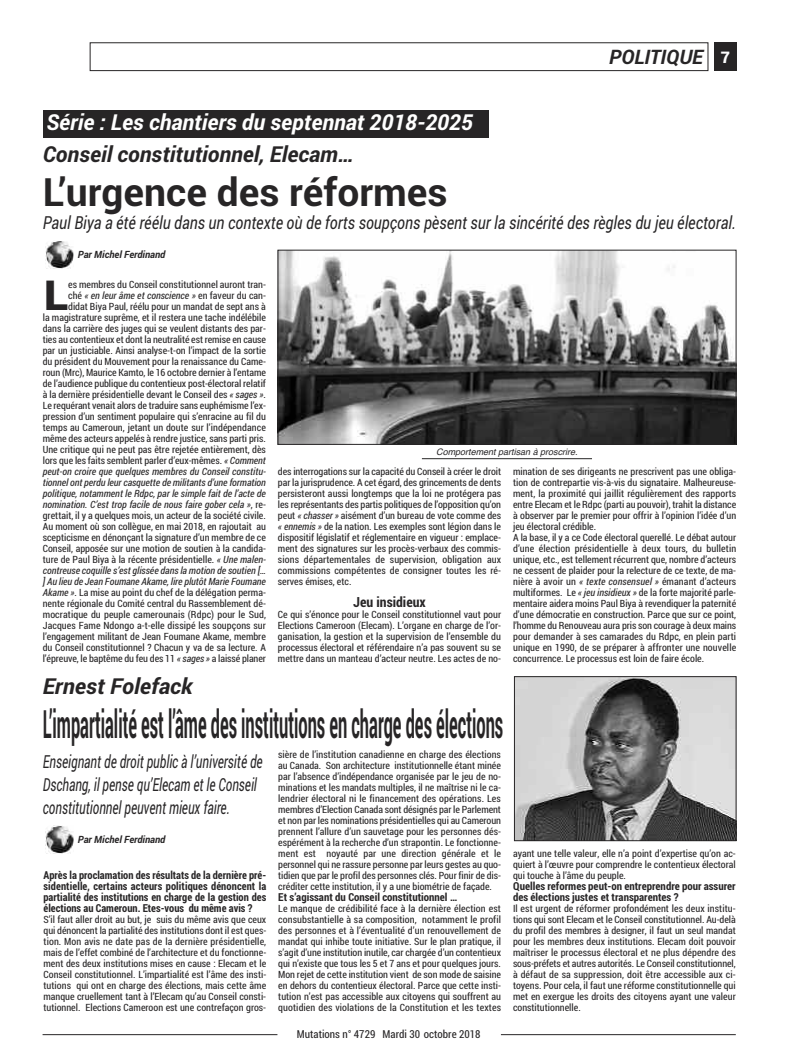
<style>
.page{position:relative;width:808px;height:1063px;background:#fff}
.page>*{position:absolute;margin:0;border:0;box-sizing:border-box;transform-origin:0 0}
.t1{font:700 40px "Verdana";color:#272526}
.t2{font:700 39px "Roboto";color:#272526;scale:.42 1}
.t3{font:700 39px "Roboto";color:#272526}
.t4{font:italic 700 22px "Roboto";color:#272526}
.t5{font:italic 700 22px "Roboto";color:#fff}
.t6{font:italic 700 20px "Roboto";color:#272526}
.t7{font:italic 18px/23px "Roboto";color:#272526;scale:.68 1}
.t8{font:italic 18px "Roboto";color:#272526;scale:.83 1}
.t9{font:700 14px "Roboto Condensed";color:#272526}
.t10{font:700 11px/11px "Roboto Condensed";color:#272526;text-align:justify;scale:.96 1}
.t11{font:700 11px/11px "Roboto Condensed";color:#272526}
.t12{font:11px "Roboto Condensed";color:#272526}
.t13{font:10px/11px "Roboto Condensed";color:#272526;text-align:justify}
.t14{font:italic 700 10px "Roboto";color:#272526}
.t15{font:italic 9px "Helvetica";color:#272526}
.s1{font-weight:900;font-style:normal;font-size:16px;color:#fff}
.s2{font-style:italic}
</style>
<div class="page">
<hr style="left:43px;top:1034px;width:234px;height:1px;background:#272526">
<hr style="left:501px;top:1034px;width:235px;height:1px;background:#272526">
<div style="left:90px;top:43px;width:618px;height:28px;border:1px solid #272526"></div>
<div style="left:714px;top:43px;width:23px;height:28px;background:#272526"></div>
<img style="left:45px;top:241px;width:28px;height:28px">
<img style="left:280px;top:252px;width:454px;height:191px">
<div style="left:278px;top:250px;width:458px;height:195px;border:1px solid #272526"></div>
<img style="left:516px;top:678px;width:218px;height:161px">
<div style="left:514px;top:676px;width:222px;height:165px;border:1px solid #272526"></div>
<div style="left:43px;top:111px;width:446px;height:27px;background:#272526"></div>
<hr style="left:422px;top:459px;width:170px;height:1px;background:#272526">
<img style="left:45px;top:826px;width:28px;height:28px">
<h3 class="t6" style="left:609px;top:45px;width:122px">POLITIQUE <span class="s1">7</span></h3>
<h3 class="t5" style="left:47px;top:109px;width:428px">Série : Les chantiers du septennat 2018-2025</h3>
<h3 class="t4" style="left:43px;top:141px;width:312px">Conseil constitutionnel, Elecam…</h3>
<h2 class="t3" style="left:43px;top:169px;width:406px">L’urgence des réformes</h2>
<h3 class="t8" style="left:43px;top:212px;width:837px">Paul Biya a été réélu dans un contexte où de forts soupçons pèsent sur la sincérité des règles du jeu électoral.</h3>
<p class="t14" style="left:78px;top:248px;width:89px">Par Michel Ferdinand</p>
<p class="t13" style="left:43px;top:280px;width:225px;text-align:right">es membres du Conseil constitutionnel auront tran-<br>ché <span class="s2">« en leur âme et conscience »</span> en faveur du can-<br>didat Biya Paul, réélu pour un mandat de sept ans à<br>la magistrature suprême, et il restera une tache indélébile dans la carrière des juges qui se veulent distants des par&shy;ties au contentieux et dont la neutralité est remise en cause par un justiciable. Ainsi analyse-t-on l’impact de la sortie du président du Mouvement pour la renaissance du Came&shy;roun (Mrc), Maurice Kamto, le 16 octobre dernier à l’entame de l’audience publique du contentieux post-électoral relatif à la dernière présidentielle devant le Conseil des <span class="s2">« sages »</span>.<br>Le requérant venait alors de traduire sans euphémisme l’ex&shy;pression d’un sentiment populaire qui s’enracine au fil du temps au Cameroun, jetant un doute sur l’indépendance même des acteurs appelés à rendre justice, sans parti pris.<br>Une critique qui ne peut pas être rejetée entièrement, dès lors que les faits semblent parler d’eux-mêmes. <span class="s2">« Comment peut-on croire que quelques membres du Conseil constitu&shy;tionnel ont perdu leur casquette de militants d’une formation politique, notamment le Rdpc, par le simple fait de l’acte de nomination. C’est trop facile de nous faire gober cela »</span>, re&shy;grettait, il y a quelques mois, un acteur de la société civile.<br>Au moment où son collègue, en mai 2018, en rajoutait au scepticisme en dénonçant la signature d’un membre de ce Conseil, apposée sur une motion de soutien à la candida&shy;ture de Paul Biya à la récente présidentielle. <span class="s2">« Une malen&shy;contreuse coquille s’est glissée dans la motion de soutien [… ] Au lieu de Jean Foumane Akame, lire plutôt Marie Foumane Akame »</span>. La mise au point du chef de la délégation perma&shy;nente régionale du Comité central du Rassemblement dé&shy;mocratique du peuple camerounais (Rdpc) pour le Sud, Jacques Fame Ndongo a-t-elle dissipé les soupçons sur l’engagement militant de Jean Foumane Akame, membre du Conseil constitutionnel ? Chacun y va de sa lecture. A l’épreuve, le baptême du feu des 11 <span class="s2">« sages »</span> a laissé planer</p>
<h1 class="t1" style="left:43px;top:270px;width:27px">L</h1>
<p class="t15" style="left:436px;top:446px;width:143px">Comportement partisan à proscrire.</p>
<p class="t13" style="left:278px;top:466px;width:225px">des interrogations sur la capacité du Conseil à créer le droit par la jurisprudence. A cet égard, des grincements de dents persisteront aussi longtemps que la loi ne protégera pas les représentants des partis politiques de l’opposition qu’on peut <span class="s2">« chasser »</span> aisément d’un bureau de vote comme des <span class="s2">« ennemis »</span> de la nation. Les exemples sont légion dans le dispositif législatif et réglementaire en vigueur : emplace&shy;ment des signatures sur les procès-verbaux des commis&shy;sions départementales de supervision, obligation aux commissions compétentes de consigner toutes les ré&shy;serves émises, etc.</p>
<h3 class="t9" style="left:353px;top:594px;width:74px">Jeu insidieux</h3>
<p class="t13" style="left:278px;top:609px;width:225px">Ce qui s’énonce pour le Conseil constitutionnel vaut pour Elections Cameroon (Elecam). L’organe en charge de l’or&shy;ganisation, la gestion et la supervision de l’ensemble du processus électoral et référendaire n’a pas souvent su se mettre dans un manteau d’acteur neutre. Les actes de no-</p>
<p class="t13" style="left:513px;top:466px;width:225px;text-align:left">mination de ses dirigeants ne prescrivent pas une obliga&shy;tion de contrepartie vis-à-vis du signataire. Malheureuse&shy;ment, la proximité qui jaillit régulièrement des rapports entre Elecam et le Rdpc (parti au pouvoir), trahit la distance à observer par le premier pour offrir à l’opinion l’idée d’un jeu électoral crédible.<br>A la base, il y a ce Code électoral querellé. Le débat autour d’une élection présidentielle à deux tours, du bulletin unique, etc., est tellement récurrent que, nombre d’acteurs ne cessent de plaider pour la relecture de ce texte, de ma&shy;nière à avoir un <span class="s2">« texte consensuel »</span> émanant d’acteurs multiformes. Le <span class="s2">« jeu insidieux »</span> de la forte majorité parle&shy;mentaire aidera moins Paul Biya à revendiquer la paternité d’une démocratie en construction. Parce que sur ce point, l’homme du Renouveau aura pris son courage à deux mains pour demander à ses camarades du Rdpc, en plein parti unique en 1990, de se préparer à affronter une nouvelle concurrence. Le processus est loin de faire école.</p>
<h3 class="t4" style="left:43px;top:673px;width:151px">Ernest Folefack</h3>
<h2 class="t2" style="left:43px;top:701px;width:1098px">L’impartialité est l’âme des institutions en charge des élections</h2>
<h3 class="t7" style="left:43px;top:750px;width:325px">Enseignant de droit public à l’université de<br>Dschang, il pense qu’Elecam et le Conseil constitutionnel peuvent mieux faire.</h3>
<p class="t14" style="left:78px;top:833px;width:89px">Par Michel Ferdinand</p>
<p class="t10" style="left:44px;top:870px;width:234px">Après la proclamation des résultats de la dernière pré&shy;sidentielle, certains acteurs politiques dénoncent la partialité des institutions en charge de la gestion des élections au Cameroun. Etes-vous du même avis ?</p>
<p class="t13" style="left:43px;top:914px;width:224px">S’il faut aller droit au but, je suis du même avis que ceux qui dénoncent la partialité des institutions dont il est ques&shy;tion. Mon avis ne date pas de la dernière présidentielle, mais de l’effet combiné de l’architecture et du fonctionne&shy;ment des deux institutions mises en cause : Elecam et le Conseil constitutionnel. L’impartialité est l’âme des insti&shy;tutions qui ont en charge des élections, mais cette âme manque cruellement tant à l’Elecam qu’au Conseil consti&shy;tutionnel. Elections Cameroon est une contrefaçon gros-</p>
<p class="t13" style="left:278px;top:750px;width:224px">sière de l’institution canadienne en charge des élections au Canada. Son architecture institutionnelle étant minée par l’absence d’indépendance organisée par le jeu de no&shy;minations et les mandats multiples, il ne maîtrise ni le ca&shy;lendrier électoral ni le financement des opérations. Les membres d’Election Canada sont désignés par le Parlement et non par les nominations présidentielles qui au Cameroun prennent l’allure d’un sauvetage pour les personnes dés&shy;espérément à la recherche d’un strapontin. Le fonctionne&shy;ment est noyauté par une direction générale et le personnel qui ne rassure personne par leurs gestes au quo&shy;tidien que par le profil des personnes clés. Pour finir de dis&shy;créditer cette institution, il y a une biométrie de façade.</p>
<p class="t11" style="left:278px;top:892px;width:180px">Et s’agissant du Conseil constitutionnel …</p>
<p class="t13" style="left:278px;top:904px;width:224px">Le manque de crédibilité face à la dernière élection est consubstantielle à sa composition, notamment le profil des personnes et à l’éventualité d’un renouvellement de mandat qui inhibe toute initiative. Sur le plan pratique, il s’agit d’une institution inutile, car chargée d’un contentieux qui n’existe que tous les 5 et 7 ans et pour quelques jours.<br>Mon rejet de cette institution vient de son mode de saisine en dehors du contentieux électoral. Parce que cette insti&shy;tution n’est pas accessible aux citoyens qui souffrent au quotidien des violations de la Constitution et les textes</p>
<p class="t12" style="left:297px;top:1027px;width:185px">Mutations n° 4729 Mardi 30 octobre 2018</p>
<p class="t13" style="left:513px;top:848px;width:224px">ayant une telle valeur, elle n’a point d’expertise qu’on ac&shy;quiert à l’œuvre pour comprendre le contentieux électoral qui touche à l’âme du peuple.</p>
<p class="t11" style="left:513px;top:881px;width:224px">Quelles reformes peut-on entreprendre pour assurer des élections justes et transparentes ?</p>
<p class="t13" style="left:513px;top:903px;width:224px">Il est urgent de réformer profondément les deux institu&shy;tions qui sont Elecam et le Conseil constitutionnel. Au-delà du profil des membres à designer, il faut un seul mandat pour les membres deux institutions. Elecam doit pouvoir maîtriser le processus électoral et ne plus dépendre des sous-préfets et autres autorités. Le Conseil constitutionnel, à défaut de sa suppression, doit être accessible aux ci&shy;toyens. Pour cela, il faut une réforme constitutionnelle qui met en exergue les droits des citoyens ayant une valeur constitutionnelle.</p>
</div>
